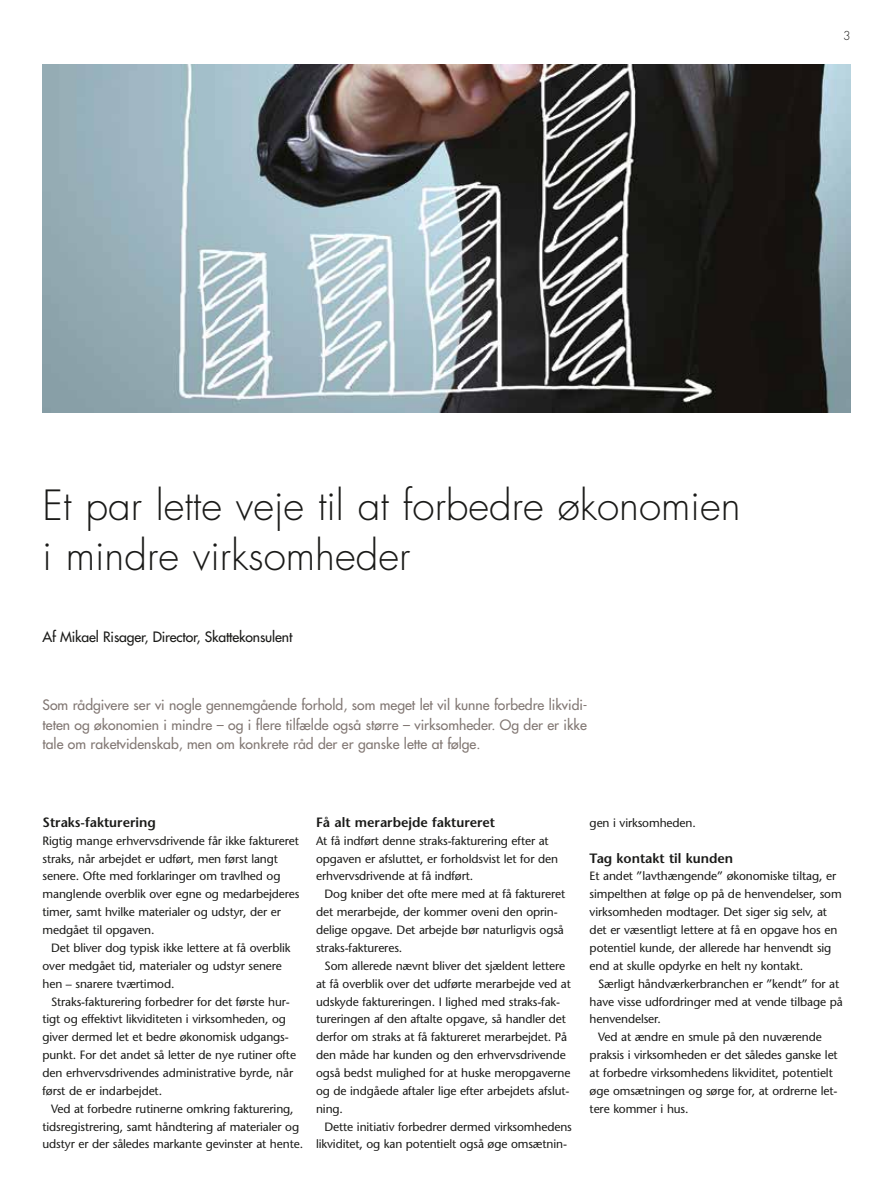
<style>
.page{position:relative;width:893px;height:1191px;background:#fff}
.page>*{position:absolute;margin:0;border:0;box-sizing:border-box;transform-origin:0 0}
.t1{font:300 40.5px/49.5px "Futura";color:#1a1a18}
.t2{font:13.95px/19.5px "Futura";color:#827874;text-align:justify}
.t3{font:13.95px "Futura";letter-spacing:-.01em;color:#1a1a18}
.t4{font:600 13.5px "Stone Sans";color:#1a1a18}
.t5{font:12px/17.9px "Stone Sans";letter-spacing:-.01em;color:#1a1a18}
.t6{font:300 12px "Futura";color:#1a1a18}
</style>
<div class="page">
<img style="left:43px;top:64px;width:807px;height:349px">
<p class="t6" style="left:843px;top:28px;width:9px">3</p>
<h1 class="t1" style="left:43px;top:482px;width:700px">Et par lette veje til at forbedre økonomien i mindre virksomheder</h1>
<p class="t3" style="left:43px;top:628px;width:251px">Af Mikael Risager, Director, Skattekonsulent</p>
<p class="t2" style="left:43px;top:695px;width:546px">Som rådgivere ser vi nogle gennemgående forhold, som meget let vil kunne forbedre likvidi&shy;teten og økonomien i mindre – og i flere tilfælde også større – virksomheder. Og der er ikke tale om raketvidenskab, men om konkrete råd der er ganske lette at følge.</p>
<p class="t4" style="left:43px;top:814px;width:115px">Straks-fakturering</p>
<p class="t5" style="left:43px;top:831px;width:259px">Rigtig mange erhvervsdrivende får ikke faktureret straks, når arbejdet er udført, men først langt senere. Ofte med forklaringer om travlhed og manglende overblik over egne og medarbejderes timer, samt hvilke materialer og udstyr, der er medgået til opgaven.</p>
<p class="t5" style="left:43px;top:938px;width:250px;text-indent:9px">Det bliver dog typisk ikke lettere at få overblik over medgået tid, materialer og udstyr senere hen – snarere tværtimod.</p>
<p class="t5" style="left:43px;top:992px;width:255px;text-indent:9px">Straks-fakturering forbedrer for det første hur&shy;tigt og effektivt likviditeten i virksomheden, og giver dermed let et bedre økonomisk udgangs&shy;punkt. For det andet så letter de nye rutiner ofte den erhvervsdrivendes administrative byrde, når først de er indarbejdet.</p>
<p class="t5" style="left:43px;top:1099px;width:262px;text-align:center">Ved at forbedre rutinerne omkring fakturering, tidsregistrering, samt håndtering af materialer og udstyr er der således markante gevinster at hente.</p>
<p class="t4" style="left:316px;top:814px;width:181px">Få alt merarbejde faktureret</p>
<p class="t5" style="left:316px;top:831px;width:243px">At få indført denne straks-fakturering efter at opgaven er afsluttet, er forholdsvist let for den erhvervsdrivende at få indført.</p>
<p class="t5" style="left:316px;top:885px;width:251px;text-indent:9px">Dog kniber det ofte mere med at få faktureret det merarbejde, der kommer oveni den oprin&shy;delige opgave. Det arbejde bør naturligvis også straks-faktureres.</p>
<p class="t5" style="left:316px;top:956px;width:256px;text-indent:9px">Som allerede nævnt bliver det sjældent lettere at få overblik over det udførte merarbejde ved at udskyde faktureringen. I lighed med straks-fak&shy;tureringen af den aftalte opgave, så handler det derfor om straks at få faktureret merarbejdet. På den måde har kunden og den erhvervsdrivende også bedst mulighed for at huske meropgaverne og de indgåede aftaler lige efter arbejdets afslut&shy;ning.</p>
<p class="t5" style="left:316px;top:1117px;width:257px;text-indent:9px">Dette initiativ forbedrer dermed virksomhedens likviditet, og kan potentielt også øge omsætnin-</p>
<p class="t5" style="left:590px;top:813px;width:108px">gen i virksomheden.</p>
<p class="t4" style="left:590px;top:849px;width:145px">Tag kontakt til kunden</p>
<p class="t5" style="left:590px;top:867px;width:254px">Et andet ”lavthængende” økonomiske tiltag, er simpelthen at følge op på de henvendelser, som virksomheden modtager. Det siger sig selv, at det er væsentligt lettere at få en opgave hos en potentiel kunde, der allerede har henvendt sig end at skulle opdyrke en helt ny kontakt.</p>
<p class="t5" style="left:598px;top:974px;width:243px">Særligt håndværkerbranchen er ”kendt” for at</p>
<p class="t5" style="left:590px;top:992px;width:255px">have visse udfordringer med at vende tilbage på</p>
<p class="t5" style="left:590px;top:1010px;width:73px">henvendelser.</p>
<p class="t5" style="left:598px;top:1028px;width:225px">Ved at ændre en smule på den nuværende</p>
<p class="t5" style="left:590px;top:1046px;width:250px">praksis i virksomheden er det således ganske let</p>
<p class="t5" style="left:590px;top:1063px;width:245px">at forbedre virksomhedens likviditet, potentielt</p>
<p class="t5" style="left:590px;top:1081px;width:249px">øge omsætningen og sørge for, at ordrerne let-</p>
<p class="t5" style="left:590px;top:1099px;width:100px">tere kommer i hus.</p>
</div>
